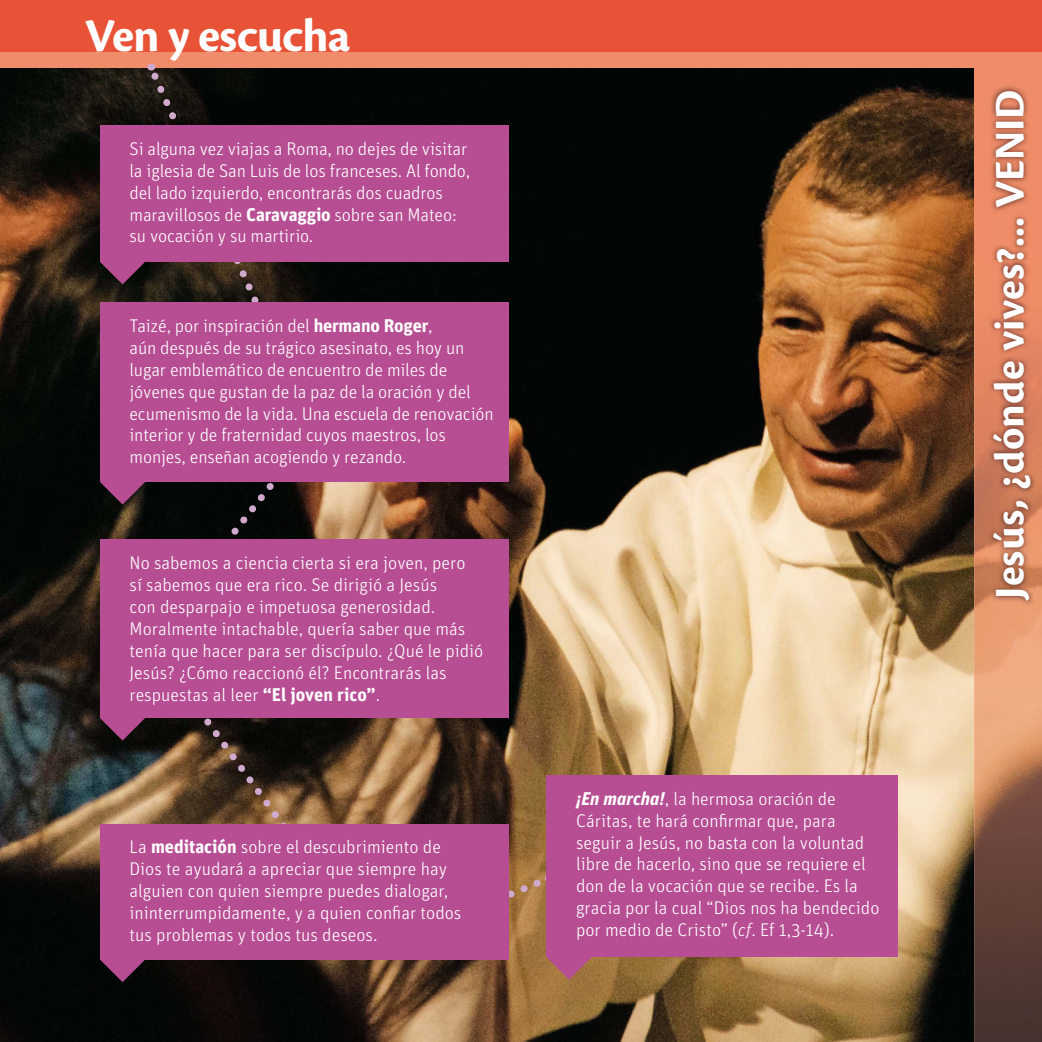
<style>
.page{position:relative;width:1042px;height:1042px;background:#fff}
.page>*{position:absolute;margin:0;border:0;box-sizing:border-box;transform-origin:0 0}
.t1{font:700 49px "Cronos Pro";letter-spacing:-.02em;color:#fff}
.t2{font:700 43.75px "Cronos Pro";color:#fff}
.t3{font:300 18.38px/21.9px "Unit Pro";color:#fff}
.s1{font-weight:700}
.s2{font-weight:700;font-style:italic}
.s3{font-style:italic}
</style>
<div class="page">
<img style="left:0;top:68px;width:974px;height:974px">
<div style="left:0;top:39px;width:1042px;height:29px;background:#f08c6a"></div>
<div style="left:0;top:0;width:1042px;height:52px;background:#e85236"></div>
<img style="left:974px;top:260px;width:68px;height:782px">
<div style="left:974px;top:55px;width:68px;height:205px;background:#f08c6a"></div>
<img style="left:988px;top:86px;width:48px;height:519px">
<svg style="left:147px;top:718px;width:182px;height:105px;background:#4b3825"></svg>
<div style="left:100px;top:540px;width:408px;height:178px;background:#b74e94"></div>
<svg style="left:100px;top:718px;width:45px;height:22px"></svg>
<svg style="left:144px;top:64px;width:155px;height:239px;background:#231b15"></svg>
<div style="left:100px;top:125px;width:408px;height:137px;background:#b74e94"></div>
<svg style="left:100px;top:262px;width:45px;height:22px"></svg>
<div style="left:100px;top:303px;width:408px;height:179px;background:#b74e94"></div>
<svg style="left:100px;top:482px;width:180px;height:58px;background:#191315"></svg>
<svg style="left:508px;top:872px;width:38px;height:74px;background:#ab7b4a"></svg>
<div style="left:100px;top:823px;width:408px;height:136px;background:#b74e94"></div>
<svg style="left:100px;top:959px;width:45px;height:23px"></svg>
<div style="left:546px;top:775px;width:352px;height:182px;background:#b74e94"></div>
<svg style="left:546px;top:957px;width:46px;height:22px"></svg>
<h1 class="t1" style="left:85px;top:17px;width:267px">Ven y escucha</h1>
<p class="t3" style="left:129px;top:139px;width:342px">Si alguna vez viajas a Roma, no dejes de visitar la iglesia de San Luis de los franceses. Al fondo, del lado izquierdo, encontrarás dos cuadros maravillosos de <span class="s1">Caravaggio</span> sobre san Mateo: su vocación y su martirio.</p>
<p class="t3" style="left:129px;top:316px;width:366px">Taizé, por inspiración del <span class="s1">hermano Roger</span>,<br>aún después de su trágico asesinato, es hoy un lugar emblemático de encuentro de miles de jóvenes que gustan de la paz de la oración y del ecumenismo de la vida. Una escuela de renovación interior y de fraternidad cuyos maestros, los monjes, enseñan acogiendo y rezando.</p>
<p class="t3" style="left:129px;top:554px;width:355px">No sabemos a ciencia cierta si era joven, pero<br>sí sabemos que era rico. Se dirigió a Jesús<br>con desparpajo e impetuosa generosidad.<br>Moralmente intachable, quería saber que más tenía que hacer para ser discípulo. ¿Qué le pidió Jesús? ¿Cómo reaccionó él? Encontrarás las respuestas al leer <span class="s1">“El joven rico”</span>.</p>
<p class="t3" style="left:129px;top:837px;width:333px">La <span class="s1">meditación</span> sobre el descubrimiento de Dios te ayudará a apreciar que siempre hay alguien con quien siempre puedes dialogar, ininterrumpidamente, y a quien confiar todos tus problemas y todos tus deseos.</p>
<p class="t3" style="left:576px;top:789px;width:305px"><span class="s2">¡En marcha!</span>, la hermosa oración de Cáritas, te hará confirmar que, para seguir a Jesús, no basta con la voluntad libre de hacerlo, sino que se requiere el don de la vocación que se recibe. Es la gracia por la cual “Dios nos ha bendecido por medio de Cristo” (<span class="s3">cf</span>. Ef 1,3-14).</p>
<h2 class="t2" style="left:993px;top:599px;width:511px;rotate:-90deg">Jesús, ¿dónde vives?... VENID</h2>
</div>
